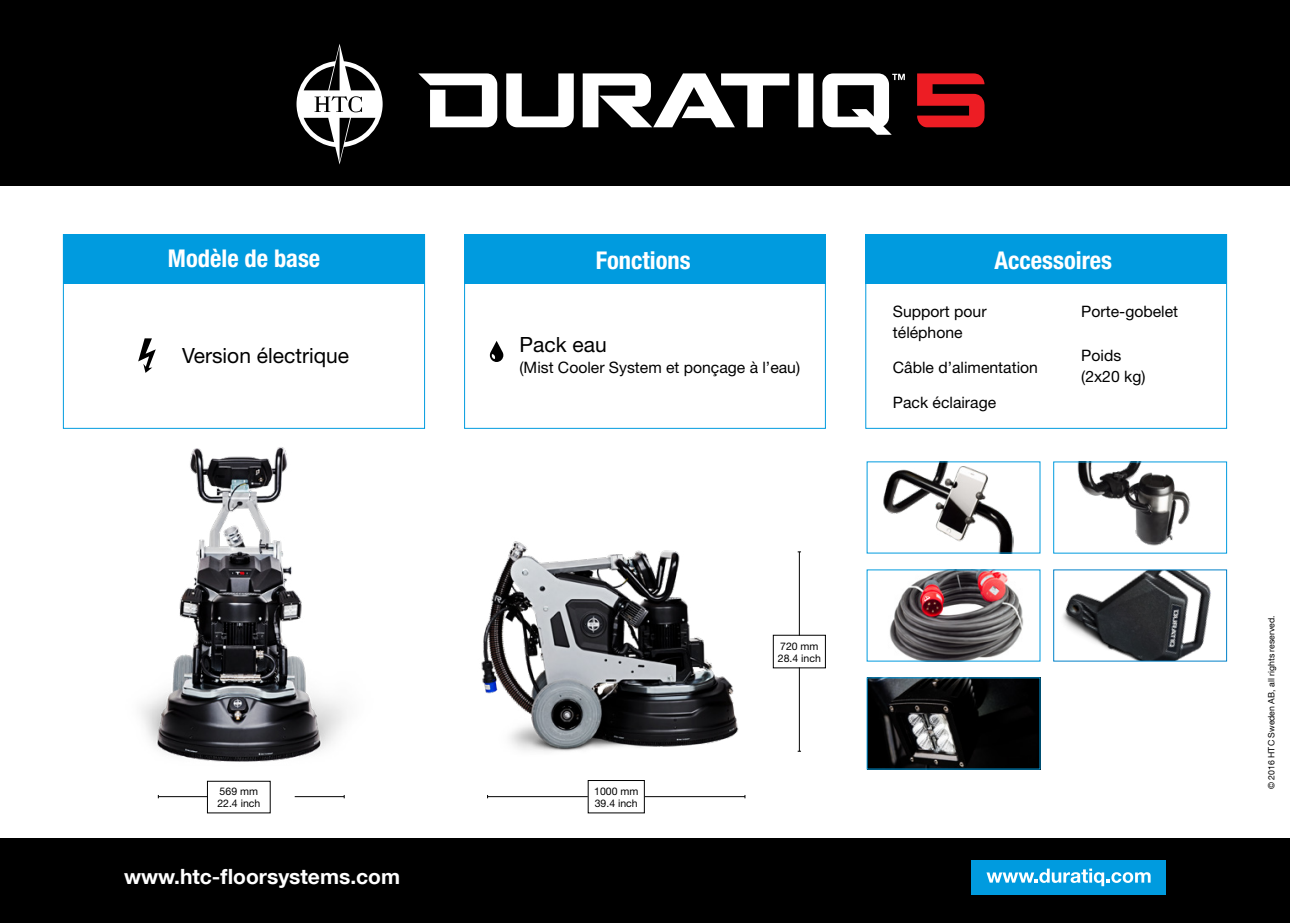
<style>
.page{position:relative;width:1290px;height:923px;background:#fff}
.page>*{position:absolute;margin:0;border:0;box-sizing:border-box;transform-origin:0 0}
.t1{font:700 condensed 24.5px "Helvetica Neue";color:#fff}
.t2{font:700 21px "Helvetica Neue LT Com";color:#fff}
.t3{font:21px "Helvetica Neue";color:#000}
.t4{font:15.75px/21px "Helvetica Neue";color:#000}
.t5{font:10.5px/12.2px "Helvetica Neue";color:#000}
.t6{font:8.75px "Helvetica Neue LT Com";color:#000}
</style>
<div class="page">
<div style="left:0;top:838px;width:1290px;height:85px;background:#000"></div>
<div style="left:0;top:0;width:1290px;height:185px;background:#000"></div>
<svg style="left:296px;top:44px;width:87px;height:121px"></svg>
<div style="left:63px;top:234px;width:362px;height:50px;background:#009bdf"></div>
<div style="left:464px;top:234px;width:362px;height:50px;background:#009bdf"></div>
<div style="left:865px;top:234px;width:362px;height:50px;background:#009bdf"></div>
<img style="left:1077px;top:463px;width:113px;height:83px">
<div style="left:1053px;top:461px;width:174px;height:92px;border:1px solid #009bdf"></div>
<img style="left:869px;top:679px;width:169px;height:88px">
<img style="left:889px;top:571px;width:135px;height:88px">
<img style="left:883px;top:463px;width:131px;height:88px">
<svg style="left:138px;top:338px;width:18px;height:35px"></svg>
<svg style="left:924px;top:595px;width:15px;height:12px"></svg>
<div style="left:63px;top:234px;width:362px;height:195px;border:1px solid #009bdf"></div>
<div style="left:464px;top:234px;width:362px;height:195px;border:1px solid #009bdf"></div>
<div style="left:865px;top:234px;width:362px;height:195px;border:1px solid #009bdf"></div>
<img style="left:1062px;top:571px;width:149px;height:88px">
<div style="left:1053px;top:569px;width:174px;height:92px;border:1px solid #0081c9"></div>
<div style="left:971px;top:860px;width:195px;height:34px;background:#009bdf"></div>
<svg style="left:986px;top:868px;width:164px;height:18px"></svg>
<svg style="left:506px;top:73px;width:68px;height:55px"></svg>
<svg style="left:418px;top:73px;width:79px;height:54px"></svg>
<div style="left:798px;top:73px;width:15px;height:54px;background:#fff"></div>
<svg style="left:583px;top:73px;width:206px;height:54px"></svg>
<svg style="left:822px;top:73px;width:83px;height:62px"></svg>
<svg style="left:917px;top:73px;width:67px;height:54px"></svg>
<hr style="left:295px;top:796px;width:49px;height:1px;background:#000">
<div style="left:207px;top:781px;width:64px;height:32px;border:1px solid #000"></div>
<hr style="left:158px;top:796px;width:50px;height:1px;background:#000">
<img style="left:141px;top:447px;width:205px;height:315px">
<hr style="left:487px;top:796px;width:101px;height:1px;background:#000">
<div style="left:773px;top:635px;width:53px;height:33px;border:1px solid #000"></div>
<hr style="left:799px;top:667px;width:1px;height:84px;background:#000">
<hr style="left:799px;top:552px;width:1px;height:83px;background:#000">
<div style="left:588px;top:780px;width:57px;height:33px;border:1px solid #000"></div>
<hr style="left:645px;top:796px;width:100px;height:1px;background:#000">
<img style="left:481px;top:541px;width:258px;height:211px">
<svg style="left:490px;top:341px;width:13px;height:21px"></svg>
<h1 class="t1" style="left:168px;top:243px;width:154px">Modèle de base</h1>
<h1 class="t1" style="left:596px;top:245px;width:96px">Fonctions</h1>
<h2 class="t3" style="left:182px;top:343px;width:168px">Version électrique</h2>
<h2 class="t3" style="left:519px;top:332px;width:89px">Pack eau</h2>
<p class="t4" style="left:519px;top:356px;width:282px">(Mist Cooler System et ponçage à l’eau)</p>
<h1 class="t1" style="left:994px;top:245px;width:119px">Accessoires</h1>
<p class="t4" style="left:893px;top:301px;width:95px">Support pour téléphone</p>
<p class="t4" style="left:893px;top:357px;width:146px">Câble d’alimentation</p>
<p class="t4" style="left:893px;top:392px;width:105px">Pack éclairage</p>
<p class="t4" style="left:1081px;top:301px;width:98px">Porte-gobelet</p>
<p class="t4" style="left:1081px;top:345px;width:66px">Poids (2x20 kg)</p>
<p class="t5" style="left:217px;top:785px;width:44px">569 mm<br>22.4 inch</p>
<h2 class="t2" style="left:124px;top:863px;width:278px">www.htc-floorsystems.com</h2>
<p class="t5" style="left:594px;top:784px;width:46px">1000 mm<br>39.4 inch</p>
<p class="t5" style="left:778px;top:639px;width:44px">720 mm<br>28.4 inch</p>
<p class="t6" style="left:1266px;top:789px;width:175px;rotate:-90deg">© 2016 HTC Sweden AB, all rights reserved.</p>
</div>
